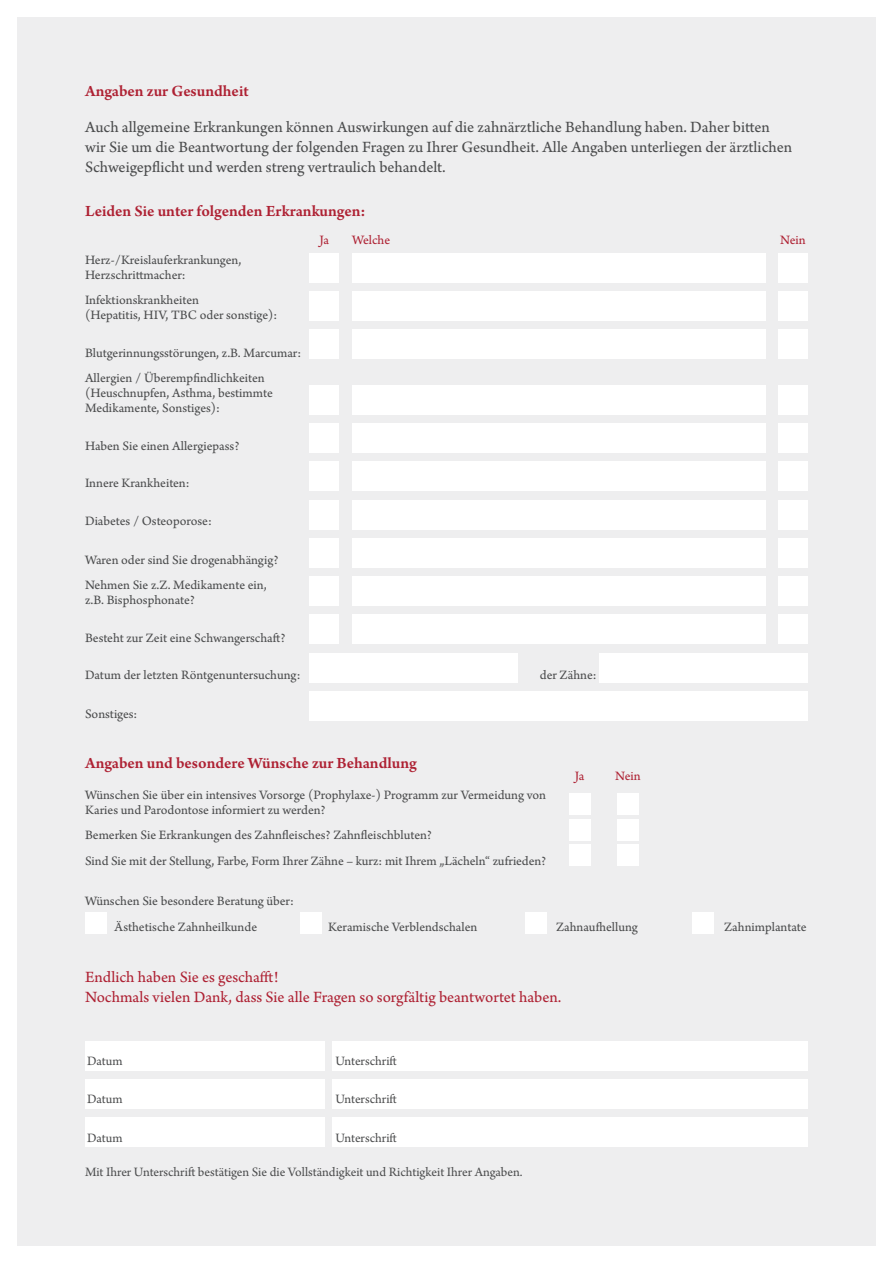
<style>
.page{position:relative;width:893px;height:1263px;background:#fff}
.page>*{position:absolute;margin:0;border:0;box-sizing:border-box;transform-origin:0 0}
.t1{font:16.5px/19.8px "Arno Pro Sm Text";color:#4b4c4d}
.t2{font:16.5px "Arno Pro Smbd Sm Text";letter-spacing:-.005em;color:#ae2133}
.t3{font:16.5px/19.8px "Arno Pro Sm Text";letter-spacing:-.005em;color:#ae2133}
.t4{font:13.5px/15px "Arno Pro Sm Text";letter-spacing:-.005em;color:#4b4c4d}
.t5{font:13.5px "Arno Pro";color:#4b4c4d}
.t6{font:13.5px "Arno Pro Sm Text";color:#ae2133}
</style>
<div class="page">
<div style="left:17px;top:17px;width:859px;height:1229px;background:#eeeeef"></div>
<div style="left:352px;top:253px;width:413px;height:30px;background:#fff"></div>
<div style="left:352px;top:291px;width:413px;height:30px;background:#fff"></div>
<div style="left:352px;top:330px;width:413px;height:29px;background:#fff"></div>
<div style="left:352px;top:385px;width:413px;height:30px;background:#fff"></div>
<div style="left:352px;top:423px;width:413px;height:30px;background:#fff"></div>
<div style="left:352px;top:461px;width:413px;height:30px;background:#fff"></div>
<div style="left:352px;top:500px;width:413px;height:29px;background:#fff"></div>
<div style="left:352px;top:538px;width:413px;height:30px;background:#fff"></div>
<div style="left:352px;top:576px;width:413px;height:30px;background:#fff"></div>
<div style="left:352px;top:614px;width:413px;height:30px;background:#fff"></div>
<div style="left:309px;top:691px;width:499px;height:30px;background:#fff"></div>
<div style="left:309px;top:253px;width:30px;height:30px;background:#fff"></div>
<div style="left:309px;top:291px;width:30px;height:30px;background:#fff"></div>
<div style="left:309px;top:330px;width:30px;height:29px;background:#fff"></div>
<div style="left:309px;top:385px;width:30px;height:30px;background:#fff"></div>
<div style="left:309px;top:423px;width:30px;height:30px;background:#fff"></div>
<div style="left:309px;top:461px;width:30px;height:30px;background:#fff"></div>
<div style="left:309px;top:500px;width:30px;height:29px;background:#fff"></div>
<div style="left:309px;top:538px;width:30px;height:30px;background:#fff"></div>
<div style="left:309px;top:576px;width:30px;height:30px;background:#fff"></div>
<div style="left:309px;top:614px;width:30px;height:30px;background:#fff"></div>
<div style="left:309px;top:653px;width:209px;height:29px;background:#fff"></div>
<div style="left:778px;top:253px;width:30px;height:30px;background:#fff"></div>
<div style="left:778px;top:291px;width:30px;height:30px;background:#fff"></div>
<div style="left:778px;top:330px;width:30px;height:29px;background:#fff"></div>
<div style="left:778px;top:385px;width:30px;height:30px;background:#fff"></div>
<div style="left:778px;top:423px;width:30px;height:30px;background:#fff"></div>
<div style="left:778px;top:461px;width:30px;height:30px;background:#fff"></div>
<div style="left:778px;top:500px;width:30px;height:29px;background:#fff"></div>
<div style="left:778px;top:538px;width:30px;height:30px;background:#fff"></div>
<div style="left:778px;top:576px;width:30px;height:30px;background:#fff"></div>
<div style="left:778px;top:614px;width:30px;height:30px;background:#fff"></div>
<div style="left:600px;top:653px;width:208px;height:29px;background:#fff"></div>
<div style="left:569px;top:793px;width:21px;height:22px;background:#fff"></div>
<div style="left:569px;top:819px;width:21px;height:21px;background:#fff"></div>
<div style="left:569px;top:844px;width:21px;height:22px;background:#fff"></div>
<div style="left:526px;top:912px;width:21px;height:22px;background:#fff"></div>
<div style="left:85px;top:912px;width:21px;height:22px;background:#fff"></div>
<div style="left:617px;top:793px;width:22px;height:22px;background:#fff"></div>
<div style="left:617px;top:819px;width:22px;height:21px;background:#fff"></div>
<div style="left:617px;top:844px;width:22px;height:22px;background:#fff"></div>
<div style="left:692px;top:912px;width:22px;height:22px;background:#fff"></div>
<div style="left:300px;top:912px;width:21px;height:22px;background:#fff"></div>
<div style="left:85px;top:1040px;width:239px;height:30px;background:#fff"></div>
<div style="left:85px;top:1079px;width:239px;height:30px;background:#fff"></div>
<div style="left:85px;top:1117px;width:239px;height:30px;background:#fff"></div>
<div style="left:333px;top:1040px;width:475px;height:30px;background:#fff"></div>
<div style="left:333px;top:1079px;width:475px;height:30px;background:#fff"></div>
<div style="left:333px;top:1117px;width:475px;height:30px;background:#fff"></div>
<p class="t2" style="left:85px;top:82px;width:165px">Angaben zur Gesundheit</p>
<p class="t1" style="left:85px;top:118px;width:709px">Auch allgemeine Erkrankungen können Auswirkungen auf die zahnärztliche Behandlung haben. Daher bitten wir Sie um die Beantwortung der folgenden Fragen zu Ihrer Gesundheit. Alle Angaben unterliegen der ärztlichen<br>Schweigepflicht und werden streng vertraulich behandelt.</p>
<p class="t2" style="left:85px;top:202px;width:282px">Leiden Sie unter folgenden Erkrankungen:</p>
<p class="t4" style="left:85px;top:253px;width:158px">Herz-/Kreislauferkrankungen,<br>Herzschrittmacher:</p>
<p class="t4" style="left:85px;top:293px;width:194px">Infektionskrankheiten<br>(Hepatitis, HIV, TBC oder sonstige):</p>
<p class="t4" style="left:85px;top:341px;width:218px;line-height:25.5px">Blutgerinnungsstörungen, z.B. Marcumar:<br>Allergien / Überempfindlichkeiten</p>
<p class="t4" style="left:85px;top:386px;width:189px">(Heuschnupfen, Asthma, bestimmte<br>Medikamente, Sonstiges):</p>
<p class="t4" style="left:85px;top:439px;width:156px">Haben Sie einen Allergiepass?</p>
<p class="t4" style="left:85px;top:476px;width:106px">Innere Krankheiten:</p>
<p class="t4" style="left:85px;top:514px;width:128px">Diabetes / Osteoporose:</p>
<p class="t4" style="left:85px;top:548px;width:195px;line-height:25.5px">Waren oder sind Sie drogenabhängig?<br>Nehmen Sie z.Z. Medikamente ein,</p>
<p class="t4" style="left:85px;top:593px;width:111px">z.B. Bisphosphonate?</p>
<p class="t4" style="left:85px;top:631px;width:202px">Besteht zur Zeit eine Schwangerschaft?</p>
<p class="t4" style="left:85px;top:668px;width:217px">Datum der letzten Röntgenuntersuchung:</p>
<p class="t4" style="left:540px;top:668px;width:58px">der Zähne:</p>
<p class="t4" style="left:85px;top:707px;width:54px">Sonstiges:</p>
<p class="t2" style="left:85px;top:753px;width:333px">Angaben und besondere Wünsche zur Behandlung</p>
<p class="t6" style="left:319px;top:232px;width:11px">Ja</p>
<p class="t6" style="left:352px;top:232px;width:40px">Welche</p>
<p class="t6" style="left:780px;top:232px;width:27px">Nein</p>
<p class="t6" style="left:575px;top:768px;width:11px">Ja</p>
<p class="t6" style="left:615px;top:768px;width:27px">Nein</p>
<p class="t4" style="left:85px;top:788px;width:463px">Wünschen Sie über ein intensives Vorsorge (Prophylaxe-) Programm zur Vermeidung von<br>Karies und Parodontose informiert zu werden?</p>
<p class="t4" style="left:85px;top:823px;width:463px;line-height:25.5px">Bemerken Sie Erkrankungen des Zahnfleisches? Zahnfleischbluten?<br>Sind Sie mit der Stellung, Farbe, Form Ihrer Zähne – kurz: mit Ihrem „Lächeln“ zufrieden?</p>
<p class="t4" style="left:85px;top:889px;width:210px;line-height:25.5px;text-align:center">Wünschen Sie besondere Beratung über:<br>Ästhetische Zahnheilkunde</p>
<p class="t4" style="left:328px;top:920px;width:151px">Keramische Verblendschalen</p>
<p class="t4" style="left:556px;top:920px;width:83px">Zahnaufhellung</p>
<p class="t4" style="left:724px;top:920px;width:84px">Zahnimplantate</p>
<p class="t3" style="left:85px;top:968px;width:478px">Endlich haben Sie es geschafft!<br>Nochmals vielen Dank, dass Sie alle Fragen so sorgfältig beantwortet haben.</p>
<p class="t5" style="left:87px;top:1053px;width:37px">Datum</p>
<p class="t5" style="left:335px;top:1053px;width:63px">Unterschrift</p>
<p class="t5" style="left:87px;top:1092px;width:37px">Datum</p>
<p class="t5" style="left:335px;top:1092px;width:63px">Unterschrift</p>
<p class="t5" style="left:87px;top:1130px;width:37px">Datum</p>
<p class="t5" style="left:335px;top:1130px;width:63px">Unterschrift</p>
<p class="t5" style="left:85px;top:1165px;width:439px">Mit Ihrer Unterschrift bestätigen Sie die Vollständigkeit und Richtigkeit Ihrer Angaben.</p>
</div>
